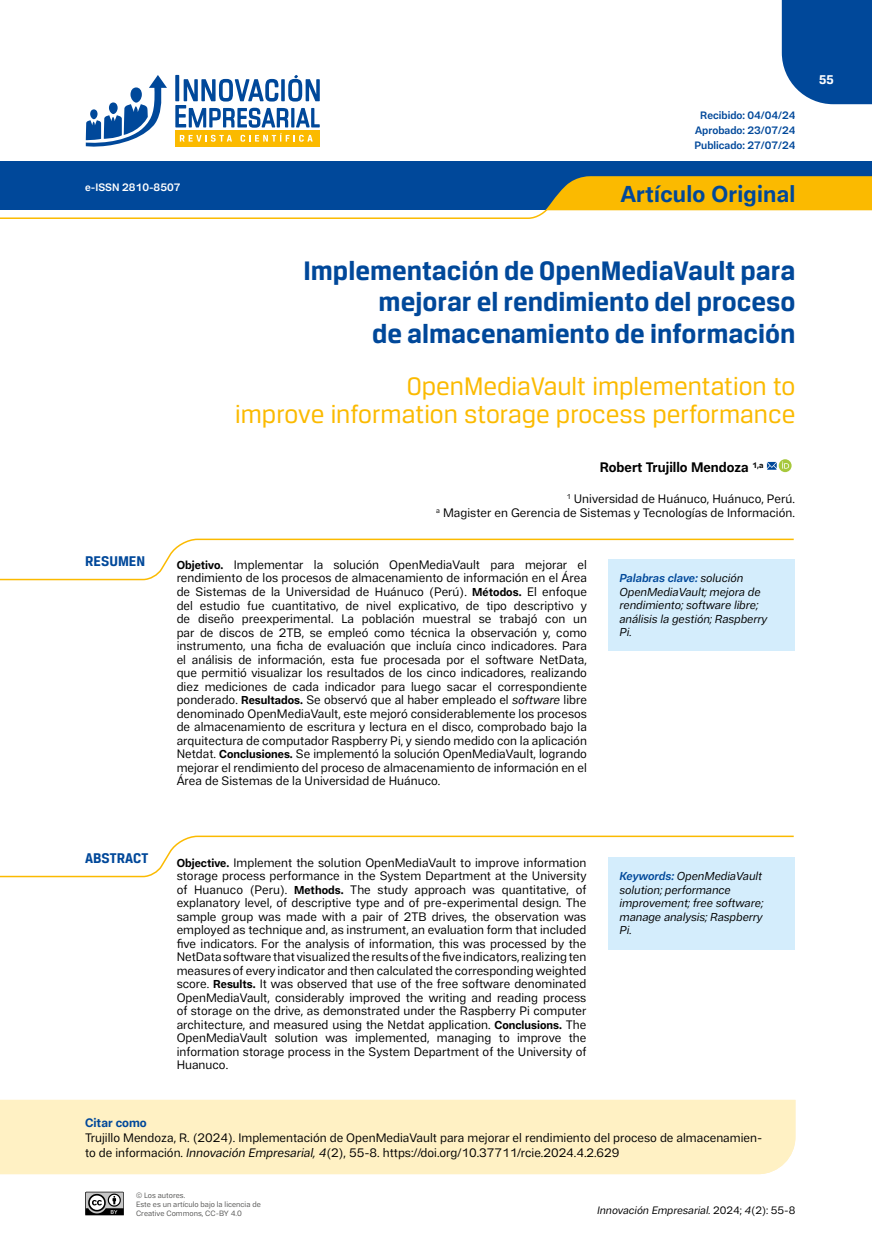
<style>
.page{position:relative;width:872px;height:1255px;background:#fff}
.page>*{position:absolute;margin:0;border:0;box-sizing:border-box;transform-origin:0 0}
.t1{font:700 28.5px/31.5px "Breuer Text";color:#00489a;text-align:justify}
.t2{font:27px/28.5px "Breuer Text";color:#fbba00;text-align:right}
.t3{font:700 22.5px "Cabrion";letter-spacing:.01em;color:#00489a}
.t4{font:700 15px "Breuer Text";color:#00489a}
.t5{font:700 13.5px "Cabrion";color:#000}
.t6{font:700 13.5px "Breuer Text";color:#fff}
.t7{font:12px/13.5px "Cabrion";color:#000;text-align:justify}
.t8{font:700 12px "Cabrion";color:#00489a}
.t9{font:italic 11.25px/13.5px "Cabrion";color:#000}
.t10{font:600 10.5px/15px "Cabrion";color:#00489a;text-align:center}
.t11{font:italic 10.5px "Cabrion";color:#000}
.t12{font:600 10.5px "Cabrion";color:#fff}
.t13{font:7.5px/9px "Cabrion";color:#575756}
.s1{font-weight:700;font-size:11.25px}
.s2{font-style:italic}
.s3{font-weight:600;color:#00489a}
.s4{font-style:normal}
</style>
<div class="page">
<div style="left:0;top:161px;width:872px;height:49px;background:#00489a"></div>
<svg style="left:0;top:176px;width:872px;height:43px"></svg>
<div style="left:175px;top:130px;width:145px;height:17px;background:#fbba00"></div>
<svg style="left:86px;top:75px;width:81px;height:72px"></svg>
<svg style="left:175px;top:75px;width:145px;height:67px"></svg>
<div style="left:0;top:1099px;width:795px;height:75px;background:#fff1c4"></div>
<svg style="left:85px;top:1191px;width:39px;height:24px"></svg>
<div style="left:782px;top:0;width:90px;height:104px;background:#00489a"></div>
<svg style="left:767px;top:462px;width:9px;height:8px"></svg>
<svg style="left:778px;top:459px;width:13px;height:13px"></svg>
<svg style="left:782px;top:461px;width:7px;height:8px"></svg>
<svg style="left:0;top:538px;width:795px;height:113px"></svg>
<svg style="left:0;top:835px;width:795px;height:114px"></svg>
<p class="t12" style="left:85px;top:180px;width:97px">e-ISSN 2810-8507</p>
<p class="t10" style="left:694px;top:108px;width:103px">Recibido: 04/04/24<br>Aprobado: 23/07/24<br>Publicado: 27/07/24</p>
<h3 class="t3" style="left:621px;top:180px;width:176px">Artículo Original</h3>
<h1 class="t1" style="left:372px;top:254px;width:425px;text-indent:-69px">Implementación de OpenMediaVault para mejorar el rendimiento del proceso de almacenamiento de información</h1>
<h2 class="t2" style="left:235px;top:371px;width:562px">OpenMediaVault implementation to<br>improve information storage process performance</h2>
<p class="t5" style="left:600px;top:459px;width:165px">Robert Trujillo Mendoza <sup>1,a</sup></p>
<p class="t7" style="left:436px;top:491px;width:360px;line-height:14.4px;text-align:right"><sup>1</sup> Universidad de Huánuco, Huánuco, Perú.<br><sup>a</sup> Magister en Gerencia de Sistemas y Tecnologías de Información.</p>
<p class="t4" style="left:85px;top:553px;width:62px">RESUMEN</p>
<p class="t7" style="left:177px;top:557px;width:412px"><span class="s1">Objetivo.</span> Implementar la solución OpenMediaVault para mejorar el rendimiento de los procesos de almacenamiento de información en el Área de Sistemas de la Universidad de Huánuco (Perú). <span class="s1">Métodos.</span> El enfoque del estudio fue cuantitativo, de nivel explicativo, de tipo descriptivo y de diseño preexperimental. La población muestral se trabajó con un par de discos de 2TB, se empleó como técnica la observación y, como instrumento, una ficha de evaluación que incluía cinco indicadores. Para el análisis de información, esta fue procesada por el software NetData, que permitió visualizar los resultados de los cinco indicadores, realizando diez mediciones de cada indicador para luego sacar el correspondiente ponderado. <span class="s1">Resultados.</span> Se observó que al haber empleado el <span class="s2">software</span> libre denominado OpenMediaVault, este mejoró considerablemente los procesos de almacenamiento de escritura y lectura en el disco, comprobado bajo la arquitectura de computador Raspberry Pi, y siendo medido con la aplicación Netdat. <span class="s1">Conclusiones.</span> Se implementó la solución OpenMediaVault, logrando mejorar el rendimiento del proceso de almacenamiento de información en el Área de Sistemas de la Universidad de Huánuco.</p>
<p class="t9" style="left:619px;top:571px;width:149px"><span class="s3">Palabras clave:</span> solución<br>OpenMediaVault; mejora de rendimiento; software libre; análisis la gestión; Raspberry<br>Pi.</p>
<p class="t6" style="left:819px;top:72px;width:16px">55</p>
<p class="t4" style="left:85px;top:850px;width:65px">ABSTRACT</p>
<p class="t7" style="left:177px;top:855px;width:411px"><span class="s1">Objective.</span> Implement the solution OpenMediaVault to improve information storage process performance in the System Department at the University of Huanuco (Peru). <span class="s1">Methods.</span> The study approach was quantitative, of explanatory level, of descriptive type and of pre-experimental design. The sample group was made with a pair of 2TB drives, the observation was employed as technique and, as instrument, an evaluation form that included five indicators. For the analysis of information, this was processed by the NetData software that visualized the results of the five indicators, realizing ten measures of every indicator and then calculated the corresponding weighted score. <span class="s1">Results.</span> It was observed that use of the free software denominated OpenMediaVault, considerably improved the writing and reading process of storage on the drive, as demonstrated under the Raspberry Pi computer architecture, and measured using the Netdat application. <span class="s1">Conclusions.</span> The OpenMediaVault solution was implemented, managing to improve the information storage process in the System Department of the University of Huanuco.</p>
<p class="t9" style="left:619px;top:869px;width:145px"><span class="s3">Keywords:</span> OpenMediaVault solution; performance improvement; free software; manage analysis; Raspberry<br>Pi.</p>
<p class="t8" style="left:85px;top:1115px;width:63px">Citar como</p>
<p class="t7" style="left:85px;top:1129px;width:679px;line-height:15px">Trujillo Mendoza, R. (2024). Implementación de OpenMediaVault para mejorar el rendimiento del proceso de almacenamien&shy;to de información. <span class="s2">Innovación Empresarial, 4</span>(2), 55-8. https://doi.org/10.37711/rcie.2024.4.2.629</p>
<p class="t13" style="left:136px;top:1190px;width:126px">© Los autores.<br>Este es un artículo bajo la licencia de<br>Creative Commons, CC-BY 4.0</p>
<p class="t11" style="left:597px;top:1203px;width:200px">Innovación Empresarial. <span class="s4">2024;</span> 4<span class="s4">(2): 55-8</span></p>
</div>
